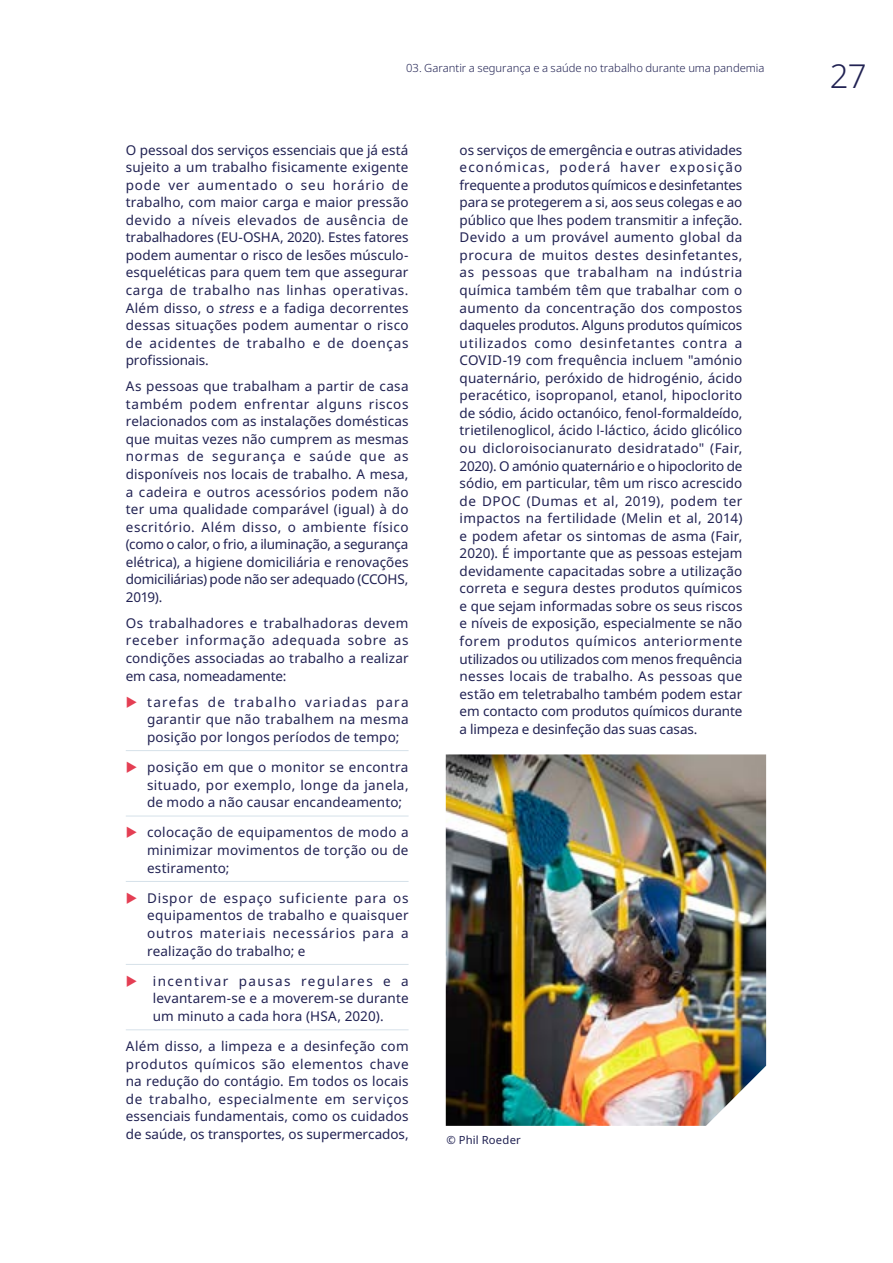
<style>
.page{position:relative;width:893px;height:1263px;background:#fff}
.page>*{position:absolute;margin:0;border:0;box-sizing:border-box;transform-origin:0 0}
.t1{font:300 33px "Noto Sans";color:#212253}
.t2{font:13.5px/17.5px "Noto Sans";letter-spacing:.01em;color:#212253;text-align:justify}
.t3{font:300 11.25px "Noto Sans";color:#212253}
.t4{font:11.25px "Noto Sans";letter-spacing:.015em;color:#212253}
.s1{font-style:italic}
</style>
<div class="page">
<hr style="left:126px;top:750px;width:283px;height:1px;background:#d6e1e9">
<hr style="left:126px;top:816px;width:283px;height:1px;background:#d6e1e9">
<hr style="left:126px;top:881px;width:283px;height:1px;background:#d6e1e9">
<hr style="left:126px;top:964px;width:283px;height:1px;background:#d6e1e9">
<hr style="left:126px;top:1029px;width:283px;height:1px;background:#d6e1e9">
<img style="left:446px;top:754px;width:320px;height:372px">
<p class="t3" style="left:406px;top:60px;width:360px">03. Garantir a segurança e a saúde no trabalho durante uma pandemia</p>
<p class="t2" style="left:126px;top:141px;width:284px">O pessoal dos serviços essenciais que já está sujeito a um trabalho fisicamente exigente pode ver aumentado o seu horário de trabalho, com maior carga e maior pressão devido a níveis elevados de ausência de trabalhadores (EU-OSHA, 2020). Estes fatores podem aumentar o risco de lesões músculo&shy;esqueléticas para quem tem que assegurar carga de trabalho nas linhas operativas.<br>Além disso, o <span class="s1">stress</span> e a fadiga decorrentes dessas situações podem aumentar o risco de acidentes de trabalho e de doenças profissionais.</p>
<p class="t2" style="left:126px;top:378px;width:284px">As pessoas que trabalham a partir de casa também podem enfrentar alguns riscos relacionados com as instalações domésticas que muitas vezes não cumprem as mesmas normas de segurança e saúde que as disponíveis nos locais de trabalho. A mesa, a cadeira e outros acessórios podem não ter uma qualidade comparável (igual) à do escritório. Além disso, o ambiente físico (como o calor, o frio, a iluminação, a segurança elétrica), a higiene domiciliária e renovações domiciliárias) pode não ser adequado (CCOHS, 2019).</p>
<p class="t2" style="left:126px;top:614px;width:284px">Os trabalhadores e trabalhadoras devem receber informação adequada sobre as condições associadas ao trabalho a realizar em casa, nomeadamente:</p>
<p class="t2" style="left:147px;top:693px;width:263px">tarefas de trabalho variadas para garantir que não trabalhem na mesma posição por longos períodos de tempo;</p>
<p class="t2" style="left:147px;top:759px;width:263px">posição em que o monitor se encontra situado, por exemplo, longe da janela, de modo a não causar encandeamento;</p>
<p class="t2" style="left:147px;top:824px;width:263px">colocação de equipamentos de modo a minimizar movimentos de torção ou de estiramento;</p>
<p class="t2" style="left:147px;top:889px;width:263px">Dispor de espaço suficiente para os equipamentos de trabalho e quaisquer outros materiais necessários para a realização do trabalho; e</p>
<p class="t2" style="left:153px;top:972px;width:257px">incentivar pausas regulares e a levantarem-se e a moverem-se durante um minuto a cada hora (HSA, 2020).</p>
<p class="t2" style="left:126px;top:1038px;width:284px">Além disso, a limpeza e a desinfeção com produtos químicos são elementos chave na redução do contágio. Em todos os locais de trabalho, especialmente em serviços essenciais fundamentais, como os cuidados de saúde, os transportes, os supermercados,</p>
<p class="t2" style="left:460px;top:141px;width:284px">os serviços de emergência e outras atividades económicas, poderá haver exposição frequente a produtos químicos e desinfetantes para se protegerem a si, aos seus colegas e ao público que lhes podem transmitir a infeção.<br>Devido a um provável aumento global da procura de muitos destes desinfetantes, as pessoas que trabalham na indústria química também têm que trabalhar com o aumento da concentração dos compostos daqueles produtos. Alguns produtos químicos utilizados como desinfetantes contra a COVID-19 com frequência incluem "amónio quaternário, peróxido de hidrogénio, ácido peracético, isopropanol, etanol, hipoclorito de sódio, ácido octanóico, fenol-formaldeído, trietilenoglicol, ácido l-láctico, ácido glicólico ou dicloroisocianurato desidratado" (Fair, 2020). O amónio quaternário e o hipoclorito de sódio, em particular, têm um risco acrescido de DPOC (Dumas et al, 2019), podem ter impactos na fertilidade (Melin et al, 2014) e podem afetar os sintomas de asma (Fair, 2020). É importante que as pessoas estejam devidamente capacitadas sobre a utilização correta e segura destes produtos químicos e que sejam informadas sobre os seus riscos e níveis de exposição, especialmente se não forem produtos químicos anteriormente utilizados ou utilizados com menos frequência nesses locais de trabalho. As pessoas que estão em teletrabalho também podem estar em contacto com produtos químicos durante a limpeza e desinfeção das suas casas.</p>
<p class="t4" style="left:446px;top:1132px;width:76px">© Phil Roeder</p>
<h1 class="t1" style="left:830px;top:53px;width:38px">27</h1>
</div>
